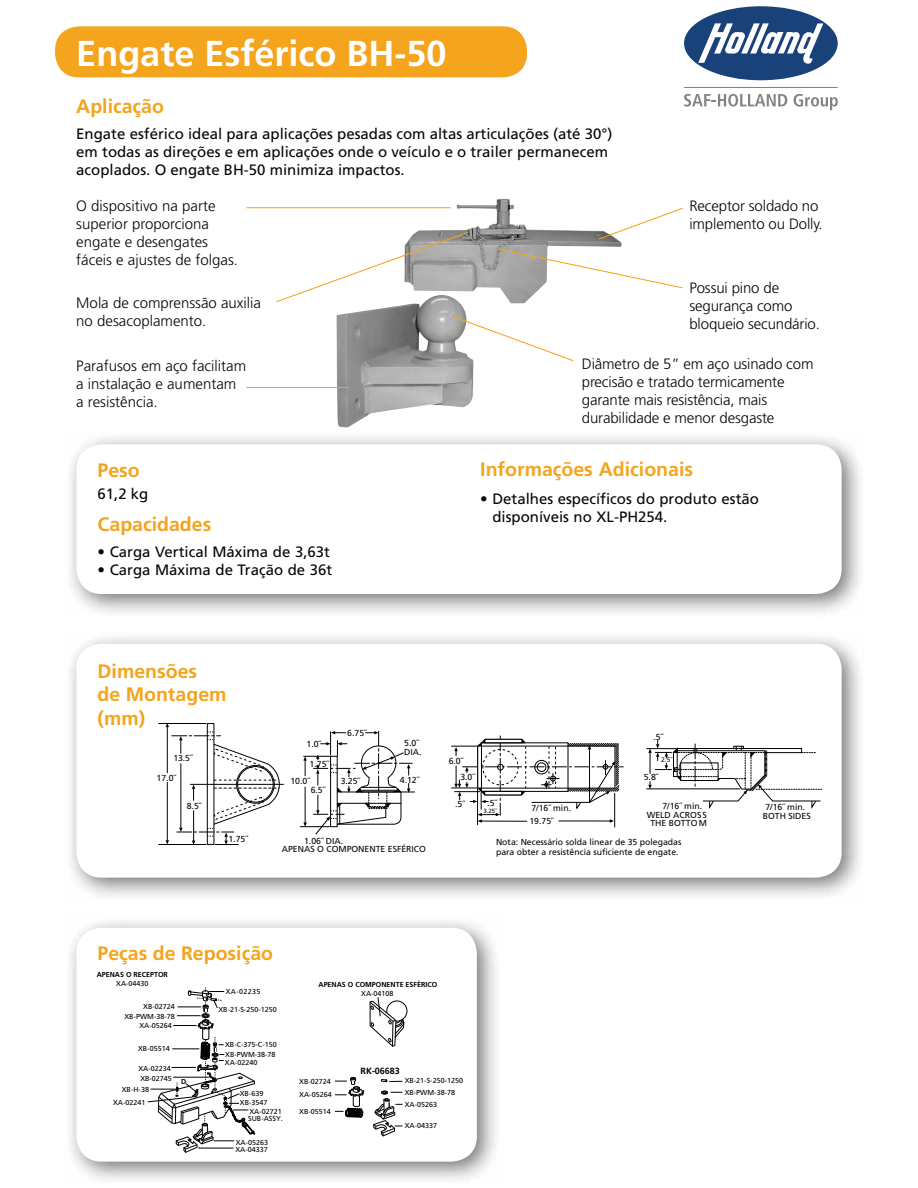
<style>
.page{position:relative;width:918px;height:1188px;background:#fff}
.page>*{position:absolute;margin:0;border:0;box-sizing:border-box;transform-origin:0 0}
.t1{font:700 36px "Frutiger";color:#fff}
.t2{font:700 19.5px/23.4px "Frutiger";color:#f4a41d}
.t3{font:300 15px/18px "Frutiger";letter-spacing:-.01em;color:#030806}
.t4{font:15px/18px "Frutiger";color:#030806}
.t5{font:700 9px "Frutiger";color:#010202}
.t6{font:8.7px/8.7px "Frutiger";color:#030806}
.t7{font:7.2px/7.2px "Frutiger";color:#010202}
.t8{font:700 7.2px "Frutiger";color:#010202}
.t9{font:6.6px "Frutiger";color:#030806}
.t10{font:6px "Frutiger";color:#030806}
</style>
<div class="page">
<div style="left:55px;top:26px;width:472px;height:51px;background:#f4a41d;border-radius:24px"></div>
<hr style="left:159px;top:844px;width:47px;height:1px;background:#010202">
<hr style="left:159px;top:723px;width:47px;height:1px;background:#010202">
<hr style="left:190px;top:784px;width:94px;height:1px;background:#010202">
<hr style="left:477px;top:789px;width:1px;height:36px;background:#010202">
<svg style="left:452px;top:736px;width:172px;height:87px"></svg>
<hr style="left:614px;top:793px;width:1px;height:34px;background:#010202">
<hr style="left:300px;top:826px;width:30px;height:1px;background:#010202">
<svg style="left:303px;top:731px;width:112px;height:103px"></svg>
<svg style="left:647px;top:740px;width:175px;height:68px"></svg>
<svg style="left:166px;top:723px;width:114px;height:122px"></svg>
<div style="left:684px;top:6px;width:154px;height:74px;background:#184279;border-radius:50%"></div>
<svg style="left:698px;top:23px;width:125px;height:42px"></svg>
<hr style="left:684px;top:87px;width:154px;height:1px;background:#838382">
<svg style="left:684px;top:94px;width:103px;height:13px"></svg>
<svg style="left:794px;top:94px;width:44px;height:16px"></svg>
<svg style="left:148px;top:987px;width:107px;height:175px"></svg>
<img style="left:336px;top:303px;width:138px;height:125px">
<img style="left:404px;top:199px;width:218px;height:104px">
<hr style="left:246px;top:207px;width:204px;height:1px;background:#f4a41d">
<svg style="left:276px;top:231px;width:193px;height:72px"></svg>
<hr style="left:246px;top:387px;width:102px;height:1px;background:#f4a41d">
<svg style="left:598px;top:207px;width:85px;height:33px"></svg>
<svg style="left:497px;top:248px;width:186px;height:41px"></svg>
<svg style="left:452px;top:315px;width:122px;height:47px"></svg>
<div style="left:387px;top:1001px;width:20px;height:20px;border:1px solid #010202;border-radius:50%"></div>
<svg style="left:369px;top:997px;width:35px;height:50px"></svg>
<svg style="left:335px;top:1077px;width:29px;height:41px"></svg>
<svg style="left:381px;top:1079px;width:21px;height:3px"></svg>
<svg style="left:373px;top:1091px;width:29px;height:92px"></svg>
<h1 class="t1" style="left:76px;top:39px;width:372px">Engate Esférico BH-50</h1>
<h2 class="t2" style="left:76px;top:96px;width:89px">Aplicação</h2>
<p class="t4" style="left:76px;top:126px;width:538px">Engate esférico ideal para aplicações pesadas com altas articulações (até 30°) em todas as direções e em aplicações onde o veículo e o trailer permanecem acoplados. O engate BH-50 minimiza impactos.</p>
<p class="t3" style="left:76px;top:198px;width:163px">O dispositivo na parte superior proporciona engate e desengates fáceis e ajustes de folgas.</p>
<p class="t3" style="left:689px;top:198px;width:135px">Receptor soldado no implemento ou Dolly.</p>
<p class="t3" style="left:76px;top:295px;width:186px">Mola de comprenssão auxilia no desacoplamento.</p>
<p class="t3" style="left:76px;top:358px;width:171px">Parafusos em aço facilitam a instalação e aumentam a resistência.</p>
<h2 class="t2" style="left:98px;top:460px;width:44px">Peso</h2>
<p class="t4" style="left:98px;top:486px;width:52px">61,2 kg</p>
<h2 class="t2" style="left:98px;top:514px;width:115px">Capacidades</h2>
<p class="t4" style="left:98px;top:544px;width:234px">• Carga Vertical Máxima de 3,63t</p>
<p class="t4" style="left:98px;top:562px;width:236px">• Carga Máxima de Tração de 36t</p>
<p class="t3" style="left:689px;top:280px;width:132px">Possui pino de segurança como bloqueio secundário.</p>
<p class="t3" style="left:582px;top:356px;width:233px">Diâmetro de 5” em aço usinado com precisão e tratado termicamente garante mais resistência, mais durabilidade e menor desgaste</p>
<h2 class="t2" style="left:480px;top:459px;width:214px">Informações Adicionais</h2>
<p class="t4" style="left:492px;top:491px;width:268px;text-indent:-12px">• Detalhes específicos do produto estão disponíveis no XL-PH254.</p>
<h2 class="t2" style="left:98px;top:661px;width:130px">Dimensões<br>de Montagem (mm)</h2>
<p class="t6" style="left:173px;top:755px;width:21px">13.5˝</p>
<p class="t6" style="left:157px;top:775px;width:21px">17.0˝</p>
<p class="t6" style="left:187px;top:802px;width:16px">8.5˝</p>
<p class="t6" style="left:228px;top:835px;width:21px">1.75˝</p>
<p class="t6" style="left:307px;top:740px;width:16px">1.0˝</p>
<p class="t6" style="left:310px;top:760px;width:21px">1.75˝</p>
<p class="t6" style="left:311px;top:787px;width:16px">6.5˝</p>
<p class="t6" style="left:290px;top:777px;width:21px">10.0˝</p>
<p class="t6" style="left:347px;top:729px;width:21px">6.75˝</p>
<p class="t6" style="left:341px;top:777px;width:21px">3.25˝</p>
<p class="t6" style="left:404px;top:740px;width:19px">5.0˝<br>DIA.</p>
<p class="t6" style="left:400px;top:776px;width:21px">4.12˝</p>
<p class="t6" style="left:282px;top:837px;width:146px;text-indent:22px">1.06˝ DIA.<br>APENAS O COMPONENTE ESFÉRICO</p>
<p class="t6" style="left:654px;top:733px;width:11px">.5˝</p>
<p class="t9" style="left:661px;top:758px;width:13px">2.5˝</p>
<p class="t6" style="left:644px;top:773px;width:16px">5.8˝</p>
<p class="t6" style="left:460px;top:754px;width:16px;line-height:15.9px;text-indent:-12px">6.0˝<br>3.0˝</p>
<p class="t6" style="left:455px;top:800px;width:11px">.5˝</p>
<p class="t6" style="left:487px;top:799px;width:11px">.5˝</p>
<p class="t10" style="left:483px;top:808px;width:15px">3.25˝</p>
<p class="t6" style="left:662px;top:802px;width:41px">7/16˝ min.</p>
<p class="t6" style="left:647px;top:811px;width:62px">WELD ACROSS</p>
<p class="t6" style="left:650px;top:820px;width:58px">THE BOTTO M</p>
<p class="t6" style="left:496px;top:837px;width:187px;line-height:10.5px">Nota: Necessário solda linear de 35 polegadas para obter a resistência suficiente de engate.</p>
<p class="t6" style="left:531px;top:804px;width:41px">7/16˝ min.</p>
<p class="t6" style="left:529px;top:817px;width:26px">19.75˝</p>
<p class="t6" style="left:763px;top:804px;width:49px;text-align:center">7/16˝ min.<br>BOTH SIDES</p>
<h2 class="t2" style="left:98px;top:943px;width:177px">Peças de Reposição</h2>
<p class="t8" style="left:97px;top:972px;width:73px">APENAS O RECEPTOR</p>
<p class="t7" style="left:116px;top:981px;width:34px">XA-04430</p>
<p class="t7" style="left:226px;top:988px;width:36px">XA-02235</p>
<p class="t7" style="left:125px;top:1003px;width:52px;line-height:9.4px;text-align:right">XB-02724<br>XB-PWM-38-78</p>
<p class="t7" style="left:219px;top:1006px;width:60px">XB-21-S-250-1250</p>
<p class="t7" style="left:139px;top:1023px;width:34px">XA-05264</p>
<p class="t7" style="left:138px;top:1046px;width:33px">XB-05514</p>
<p class="t7" style="left:225px;top:1041px;width:53px">XB-C-375-C-150</p>
<p class="t7" style="left:225px;top:1052px;width:52px">XB-PWM-38-78</p>
<p class="t8" style="left:319px;top:982px;width:120px">APENAS O COMPONENTE ESFÉRICO</p>
<p class="t7" style="left:361px;top:991px;width:34px">XA-04108</p>
<p class="t7" style="left:138px;top:1064px;width:35px;line-height:10.2px">XA-02234<br>XB-02745</p>
<p class="t7" style="left:122px;top:1087px;width:29px">XB-H-38</p>
<p class="t7" style="left:113px;top:1100px;width:34px">XA-02241</p>
<p class="t8" style="left:181px;top:1079px;width:7px">D</p>
<p class="t7" style="left:225px;top:1059px;width:34px">XA-02240</p>
<p class="t7" style="left:240px;top:1090px;width:29px;line-height:9.1px">XB-639<br>XB-3547</p>
<p class="t7" style="left:248px;top:1108px;width:36px">XA-02721<br>SUB-ASSY.</p>
<p class="t7" style="left:235px;top:1139px;width:34px">XA-05263<br>XA-04337</p>
<p class="t5" style="left:361px;top:1067px;width:41px">RK-06683</p>
<p class="t7" style="left:299px;top:1078px;width:33px">XB-02724</p>
<p class="t7" style="left:405px;top:1078px;width:60px">XB-21-S-250-1250</p>
<p class="t7" style="left:299px;top:1091px;width:34px">XA-05264</p>
<p class="t7" style="left:299px;top:1108px;width:33px">XB-05514</p>
<p class="t7" style="left:405px;top:1089px;width:52px">XB-PWM-38-78</p>
<p class="t7" style="left:405px;top:1101px;width:34px">XA-05263</p>
<p class="t7" style="left:405px;top:1123px;width:34px">XA-04337</p>
</div>
